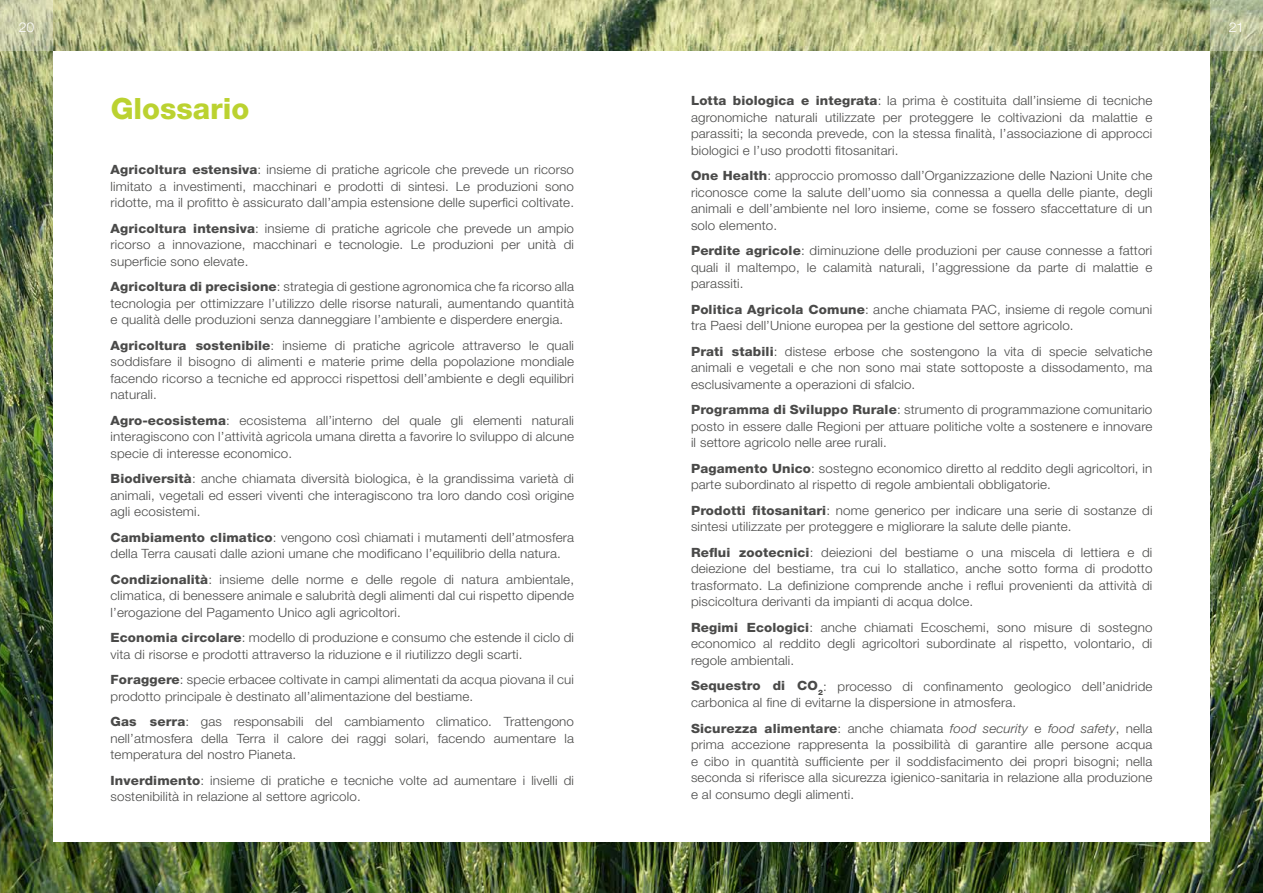
<style>
.page{position:relative;width:1263px;height:893px;background:#fff}
.page>*{position:absolute;margin:0;border:0;box-sizing:border-box;transform-origin:0 0}
.t1{font:800 29.4px "Helvetica Neue";color:#afca0b}
.t2{font:300 13.5px "Helvetica Neue";color:#fff;scale:1.05 1}
.t3{font:300 12.75px/16.5px "Helvetica Neue";letter-spacing:.01em;color:#4a4a49;text-align:justify;scale:1.05 1}
.s1{font-weight:800}
.s2{font-style:italic}
</style>
<div class="page">
<img style="left:0;top:0;width:1263px;height:893px">
<svg style="left:0;top:0;width:53px;height:51px;background:#c6caa6"></svg>
<svg style="left:1210px;top:0;width:53px;height:51px;background:#b5be99"></svg>
<div style="left:53px;top:51px;width:578px;height:791px;background:#fff"></div>
<div style="left:631px;top:51px;width:579px;height:791px;background:#fff"></div>
<p class="t2" style="left:19px;top:16px;width:16px">20</p>
<p class="t2" style="left:1229px;top:16px;width:16px">21</p>
<h1 class="t1" style="left:111px;top:91px;width:140px">Glossario</h1>
<p class="t3" style="left:111px;top:160px;width:443px"><span class="s1">Agricoltura estensiva</span>: insieme di pratiche agricole che prevede un ricorso limitato a investimenti, macchinari e prodotti di sintesi. Le produzioni sono ridotte, ma il profitto è assicurato dall’ampia estensione delle superfici coltivate.</p>
<p class="t3" style="left:111px;top:219px;width:443px"><span class="s1">Agricoltura intensiva</span>: insieme di pratiche agricole che prevede un ampio ricorso a innovazione, macchinari e tecnologie. Le produzioni per unità di superficie sono elevate.</p>
<p class="t3" style="left:111px;top:277px;width:443px"><span class="s1">Agricoltura di precisione</span>: strategia di gestione agronomica che fa ricorso alla tecnologia per ottimizzare l’utilizzo delle risorse naturali, aumentando quantità e qualità delle produzioni senza danneggiare l’ambiente e disperdere energia.</p>
<p class="t3" style="left:111px;top:336px;width:443px"><span class="s1">Agricoltura sostenibile</span>: insieme di pratiche agricole attraverso le quali soddisfare il bisogno di alimenti e materie prime della popolazione mondiale facendo ricorso a tecniche ed approcci rispettosi dell’ambiente e degli equilibri naturali.</p>
<p class="t3" style="left:111px;top:411px;width:443px"><span class="s1">Agro-ecosistema</span>: ecosistema all’interno del quale gli elementi naturali interagiscono con l’attività agricola umana diretta a favorire lo sviluppo di alcune specie di interesse economico.</p>
<p class="t3" style="left:111px;top:469px;width:443px"><span class="s1">Biodiversità</span>: anche chiamata diversità biologica, è la grandissima varietà di animali, vegetali ed esseri viventi che interagiscono tra loro dando così origine agli ecosistemi.</p>
<p class="t3" style="left:111px;top:528px;width:443px"><span class="s1">Cambiamento climatico</span>: vengono così chiamati i mutamenti dell’atmosfera della Terra causati dalle azioni umane che modificano l’equilibrio della natura.</p>
<p class="t3" style="left:111px;top:570px;width:443px"><span class="s1">Condizionalità</span>: insieme delle norme e delle regole di natura ambientale, climatica, di benessere animale e salubrità degli alimenti dal cui rispetto dipende l’erogazione del Pagamento Unico agli agricoltori.</p>
<p class="t3" style="left:111px;top:628px;width:443px"><span class="s1">Economia circolare</span>: modello di produzione e consumo che estende il ciclo di vita di risorse e prodotti attraverso la riduzione e il riutilizzo degli scarti.</p>
<p class="t3" style="left:111px;top:670px;width:443px"><span class="s1">Foraggere</span>: specie erbacee coltivate in campi alimentati da acqua piovana il cui prodotto principale è destinato all’alimentazione del bestiame.</p>
<p class="t3" style="left:111px;top:712px;width:443px"><span class="s1">Gas serra</span>: gas responsabili del cambiamento climatico. Trattengono nell’atmosfera della Terra il calore dei raggi solari, facendo aumentare la temperatura del nostro Pianeta.</p>
<p class="t3" style="left:111px;top:771px;width:443px"><span class="s1">Inverdimento</span>: insieme di pratiche e tecniche volte ad aumentare i livelli di sostenibilità in relazione al settore agricolo.</p>
<p class="t3" style="left:691px;top:92px;width:441px"><span class="s1">Lotta biologica e integrata</span>: la prima è costituita dall’insieme di tecniche agronomiche naturali utilizzate per proteggere le coltivazioni da malattie e parassiti; la seconda prevede, con la stessa finalità, l’associazione di approcci biologici e l’uso prodotti fitosanitari.</p>
<p class="t3" style="left:691px;top:167px;width:441px"><span class="s1">One Health</span>: approccio promosso dall’Organizzazione delle Nazioni Unite che riconosce come la salute dell’uomo sia connessa a quella delle piante, degli animali e dell’ambiente nel loro insieme, come se fossero sfaccettature di un solo elemento.</p>
<p class="t3" style="left:691px;top:242px;width:441px"><span class="s1">Perdite agricole</span>: diminuzione delle produzioni per cause connesse a fattori quali il maltempo, le calamità naturali, l’aggressione da parte di malattie e parassiti.</p>
<p class="t3" style="left:691px;top:300px;width:441px"><span class="s1">Politica Agricola Comune</span>: anche chiamata PAC, insieme di regole comuni tra Paesi dell’Unione europea per la gestione del settore agricolo.</p>
<p class="t3" style="left:691px;top:342px;width:441px"><span class="s1">Prati stabili</span>: distese erbose che sostengono la vita di specie selvatiche animali e vegetali e che non sono mai state sottoposte a dissodamento, ma esclusivamente a operazioni di sfalcio.</p>
<p class="t3" style="left:691px;top:401px;width:441px"><span class="s1">Programma di Sviluppo Rurale</span>: strumento di programmazione comunitario posto in essere dalle Regioni per attuare politiche volte a sostenere e innovare il settore agricolo nelle aree rurali.</p>
<p class="t3" style="left:691px;top:459px;width:441px"><span class="s1">Pagamento Unico</span>: sostegno economico diretto al reddito degli agricoltori, in parte subordinato al rispetto di regole ambientali obbligatorie.</p>
<p class="t3" style="left:691px;top:501px;width:441px"><span class="s1">Prodotti fitosanitari</span>: nome generico per indicare una serie di sostanze di sintesi utilizzate per proteggere e migliorare la salute delle piante.</p>
<p class="t3" style="left:691px;top:543px;width:441px"><span class="s1">Reflui zootecnici</span>: deiezioni del bestiame o una miscela di lettiera e di deiezione del bestiame, tra cui lo stallatico, anche sotto forma di prodotto trasformato. La definizione comprende anche i reflui provenienti da attività di piscicoltura derivanti da impianti di acqua dolce.</p>
<p class="t3" style="left:691px;top:618px;width:441px"><span class="s1">Regimi Ecologici</span>: anche chiamati Ecoschemi, sono misure di sostegno economico al reddito degli agricoltori subordinate al rispetto, volontario, di regole ambientali.</p>
<p class="t3" style="left:691px;top:677px;width:441px"><span class="s1">Sequestro di CO</span><sub>2</sub>: processo di confinamento geologico dell’anidride carbonica al fine di evitarne la dispersione in atmosfera.</p>
<p class="t3" style="left:691px;top:719px;width:441px"><span class="s1">Sicurezza alimentare</span>: anche chiamata <span class="s2">food security</span> e <span class="s2">food safety</span>, nella prima accezione rappresenta la possibilità di garantire alle persone acqua e cibo in quantità sufficiente per il soddisfacimento dei propri bisogni; nella seconda si riferisce alla sicurezza igienico-sanitaria in relazione alla produzione e al consumo degli alimenti.</p>
</div>
